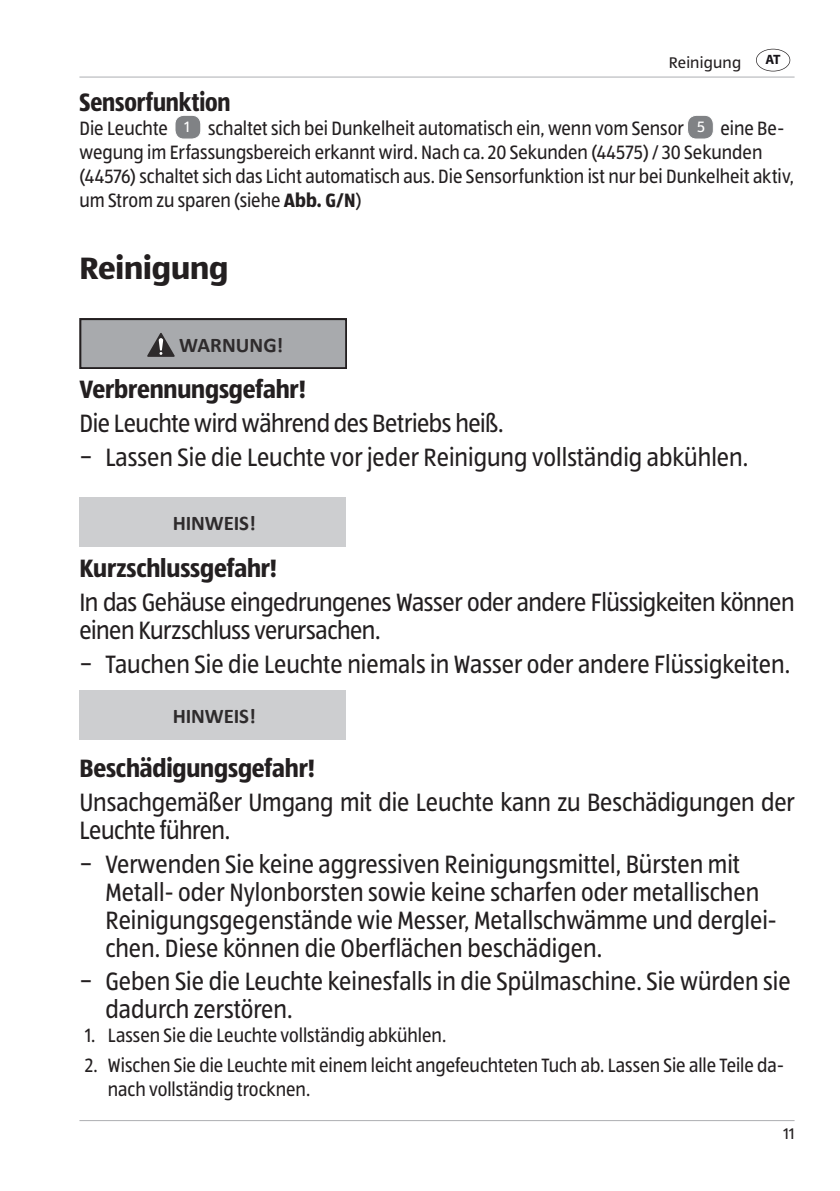
<style>
.page{position:relative;width:840px;height:1191px;background:#fff}
.page>*{position:absolute;margin:0;border:0;box-sizing:border-box;transform-origin:0 0}
.t1{font:700 32px "ALDISUEDOT";color:#231f20}
.t2{font:26px/28px "ALDISUEDOT";color:#231f20;scale:.9 1}
.t3{font:26px/28px "ALDISUEDOT";letter-spacing:-.02em;color:#231f20;scale:.9 1}
.t4{font:700 26px "ALDISUEDOT";letter-spacing:-.005em;color:#231f20;scale:.9 1}
.t5{font:700 26px "ALDISUEDOT";letter-spacing:-.005em;color:#231f20;scale:.84 1}
.t6{font:700 20.8px "Calibri";letter-spacing:-.005em;color:#2e2b2c}
.t7{font:20px/24px "ALDISUEDOT";color:#231f20;scale:.9 1}
.t8{font:16px "ALDISUEDOT";letter-spacing:.01em;color:#231f20}
.t9{font:700 13.6px "Myriad Pro";color:#171419}
.s1{font-size:15.6px;color:#fff}
.s2{font-weight:700}
</style>
<div class="page">
<hr style="left:79px;top:77px;width:715px;height:1px;background:#adaeb2">
<hr style="left:79px;top:1120px;width:715px;height:1px;background:#adaeb2">
<svg style="left:770px;top:48px;width:21px;height:16px"></svg>
<svg style="left:756px;top:49px;width:33px;height:22px"></svg>
<div style="left:175px;top:115px;width:26px;height:24px;background:#808285;border-radius:9px"></div>
<div style="left:174px;top:115px;width:27px;height:24px;border:1px solid #fff;border-radius:9px"></div>
<div style="left:687px;top:115px;width:26px;height:24px;background:#808285;border-radius:9px"></div>
<div style="left:686px;top:115px;width:27px;height:24px;border:1px solid #fff;border-radius:9px"></div>
<div style="left:80px;top:319px;width:266px;height:49px;background:#a8aaad"></div>
<div style="left:79px;top:318px;width:267px;height:51px;border:2px solid #231f20"></div>
<svg style="left:147px;top:333px;width:28px;height:24px"></svg>
<div style="left:79px;top:497px;width:267px;height:50px;background:#cdced0"></div>
<div style="left:79px;top:690px;width:267px;height:50px;background:#cdced0"></div>
<p class="t8" style="left:668px;top:52px;width:74px">Reinigung</p>
<p class="t9" style="left:765px;top:51px;width:17px">AT</p>
<p class="t5" style="left:79px;top:84px;width:181px">Sensorfunktion</p>
<p class="t7" style="left:79px;top:115px;width:795px">Die Leuchte <span class="s1">1</span> schaltet sich bei Dunkelheit automatisch ein, wenn vom Sensor <span class="s1">5</span> eine Be&shy;wegung im Erfassungsbereich erkannt wird. Nach ca. 20 Sekunden (44575) / 30 Sekunden (44576) schaltet sich das Licht automatisch aus. Die Sensorfunktion ist nur bei Dunkelheit aktiv, um Strom zu sparen (siehe <span class="s2">Abb. G/N</span>)</p>
<p class="t1" style="left:79px;top:247px;width:150px">Reinigung</p>
<p class="t6" style="left:179px;top:332px;width:106px">WARNUNG!</p>
<p class="t4" style="left:79px;top:372px;width:253px">Verbrennungsgefahr!</p>
<p class="t2" style="left:79px;top:405px;width:744px;line-height:33.6px">Die Leuchte wird während des Betriebs heiß.<br>− Lassen Sie die Leuchte vor jeder Reinigung vollständig abkühlen.</p>
<p class="t6" style="left:173px;top:510px;width:84px">HINWEIS!</p>
<p class="t4" style="left:79px;top:551px;width:221px">Kurzschlussgefahr!</p>
<p class="t3" style="left:79px;top:587px;width:795px">In das Gehäuse eingedrungenes Wasser oder andere Flüssigkeiten können einen Kurzschluss verursachen.</p>
<p class="t2" style="left:79px;top:649px;width:790px">− Tauchen Sie die Leuchte niemals in Wasser oder andere Flüssigkeiten.</p>
<p class="t6" style="left:173px;top:703px;width:84px">HINWEIS!</p>
<p class="t4" style="left:79px;top:751px;width:263px">Beschädigungsgefahr!</p>
<p class="t2" style="left:79px;top:787px;width:795px">Unsachgemäßer Umgang mit die Leuchte kann zu Beschädigungen der<br>Leuchte führen.</p>
<p class="t2" style="left:105px;top:849px;width:747px;text-indent:-26px">− Verwenden Sie keine aggressiven Reinigungsmittel, Bürsten mit Metall- oder Nylonborsten sowie keine scharfen oder metallischen Reinigungsgegenstände wie Messer, Metallschwämme und derglei&shy;chen. Diese können die Oberflächen beschädigen.</p>
<p class="t2" style="left:105px;top:967px;width:762px;text-indent:-26px">− Geben Sie die Leuchte keinesfalls in die Spülmaschine. Sie würden sie dadurch zerstören.</p>
<p class="t7" style="left:85px;top:1023px;width:402px">1. Lassen Sie die Leuchte vollständig abkühlen.</p>
<p class="t7" style="left:108px;top:1052px;width:752px;text-indent:-23px">2. Wischen Sie die Leuchte mit einem leicht angefeuchteten Tuch ab. Lassen Sie alle Teile da&shy;nach vollständig trocknen.</p>
<p class="t8" style="left:783px;top:1123px;width:13px">11</p>
</div>
